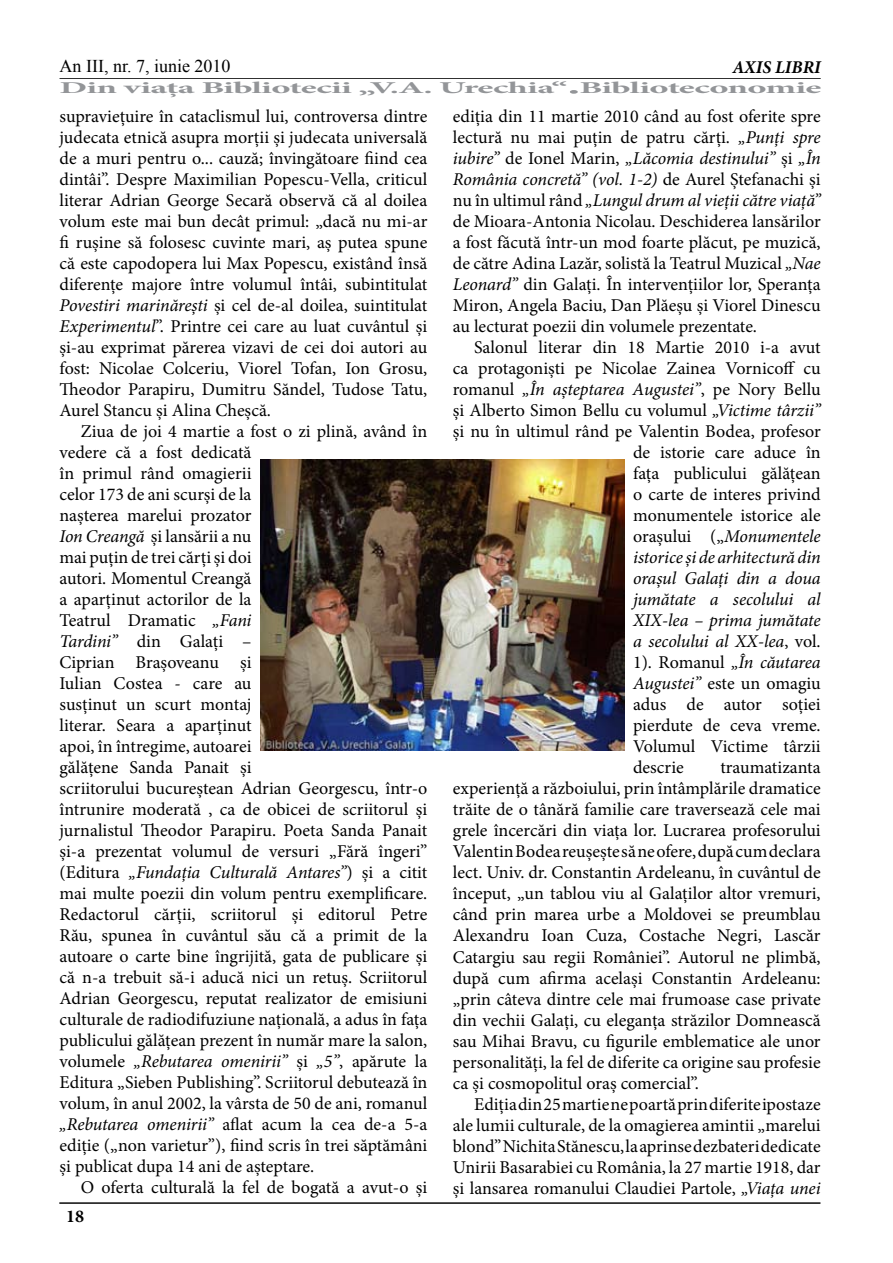
<style>
.page{position:relative;width:893px;height:1263px;background:#fff}
.page>*{position:absolute;margin:0;border:0;box-sizing:border-box;transform-origin:0 0}
.t1{font:18px/21px "Minion Pro";color:#000;text-align:justify}
.t2{font:italic 18px "Minion Pro";letter-spacing:-.01em;color:#000}
.t3{font:18px "Times New Roman";color:#000}
.t4{font:italic 700 18px "Minion Pro";color:#000}
.t5{font:700 18px "Minion Pro";color:#000}
.t6{font:700 16.5px "Minion Pro";letter-spacing:-.02em;color:#939598;scale:2.21 1}
.s1{font-size:24px}
.s2{font-style:italic}
.s3{font-style:normal}
</style>
<div class="page">
<hr style="left:60px;top:78px;width:761px;height:1px;background:#000">
<hr style="left:59px;top:1202px;width:761px;height:2px;background:#000">
<img style="left:260px;top:459px;width:365px;height:291px">
<p class="t3" style="left:60px;top:54px;width:172px">An III, nr. 7, iunie 2010</p>
<p class="t4" style="left:732px;top:54px;width:90px">AXIS LIBRI</p>
<p class="t6" style="left:60px;top:77px;width:346px">Din viaţa Bibliotecii „V.A. Urechia“<span class="s1">.</span>Biblioteconomie</p>
<p class="t1" style="left:60px;top:106px;width:369px">supravieţuire în cataclismul lui, controversa dintre judecata etnică asupra morţii şi judecata universală de a muri pentru o... cauză; învingătoare fiind cea dintâi”. Despre Maximilian Popescu-Vella, criticul literar Adrian George Secară observă că al doilea volum este mai bun decât primul: „dacă nu mi-ar fi ruşine să folosesc cuvinte mari, aş putea spune că este capodopera lui Max Popescu, existând însă diferenţe majore între volumul întâi, subintitulat <span class="s2">Povestiri marinăreşti</span> şi cel de-al doilea, suintitulat <span class="s2">Experimentul</span>”. Printre cei care au luat cuvântul şi şi-au exprimat părerea vizavi de cei doi autori au fost: Nicolae Colceriu, Viorel Tofan, Ion Grosu, Theodor Parapiru, Dumitru Săndel, Tudose Tatu, Aurel Stancu şi Alina Cheşcă.</p>
<p class="t1" style="left:60px;top:421px;width:369px;text-align:left;text-indent:21px">Ziua de joi 4 martie a fost o zi plină, având în vedere că a fost dedicată<br>în primul rând omagierii<br>celor 173 de ani scurşi de la<br>naşterea marelui prozator<br><span class="s2">Ion Creangă</span> şi lansării a nu<br>mai puţin de trei cărţi şi doi<br>autori. Momentul Creangă<br>a aparţinut actorilor de la<br>Teatrul Dramatic <span class="s2">„Fani<br>Tardini”</span> din Galaţi –<br>Ciprian Braşoveanu şi<br>Iulian Costea - care au<br>susţinut un scurt montaj<br>literar. Seara a aparţinut<br>apoi, în întregime, autoarei<br>gălăţene Sanda Panait şi<br>scriitorului bucureştean Adrian Georgescu, într-o întrunire moderată , ca de obicei de scriitorul şi jurnalistul Theodor Parapiru. Poeta Sanda Panait şi-a prezentat volumul de versuri „Fără îngeri” (Editura <span class="s2">„Fundaţia Culturală Antares”</span>) şi a citit mai multe poezii din volum pentru exemplificare.<br>Redactorul cărţii, scriitorul şi editorul Petre Rău, spunea în cuvântul său că a primit de la autoare o carte bine îngrijită, gata de publicare şi că n-a trebuit să-i aducă nici un retuş. Scriitorul Adrian Georgescu, reputat realizator de emisiuni culturale de radiodifuziune naţională, a adus în faţa publicului gălăţean prezent în număr mare la salon, volumele <span class="s2">„Rebutarea omenirii”</span> şi <span class="s2">„5”</span>, apărute la Editura „Sieben Publishing”. Scriitorul debutează în volum, în anul 2002, la vârsta de 50 de ani, romanul <span class="s2">„Rebutarea omenirii”</span> aflat acum la cea de-a 5-a ediţie („non varietur”), fiind scris în trei săptămâni şi publicat dupa 14 ani de aşteptare.</p>
<p class="t1" style="left:81px;top:1177px;width:348px">O oferta culturală la fel de bogată a avut-o şi</p>
<p class="t1" style="left:453px;top:106px;width:369px">ediţia din 11 martie 2010 când au fost oferite spre lectură nu mai puţin de patru cărţi. <span class="s2">„Punţi spre iubire”</span> de Ionel Marin, <span class="s2">„Lăcomia destinului”</span> şi <span class="s2">„În România concretă” (vol. 1-2)</span> de Aurel Ştefanachi şi nu în ultimul rând <span class="s2">„Lungul drum al vieţii către viaţă” </span>de Mioara-Antonia Nicolau. Deschiderea lansărilor a fost făcută într-un mod foarte plăcut, pe muzică, de către Adina Lazăr, solistă la Teatrul Muzical <span class="s2">„Nae Leonard”</span> din Galaţi. În intervenţiilor lor, Speranţa Miron, Angela Baciu, Dan Plăeşu şi Viorel Dinescu au lecturat poezii din volumele prezentate.</p>
<p class="t1" style="left:474px;top:337px;width:348px">Salonul literar din 18 Martie 2010 i-a avut</p>
<p class="t1" style="left:453px;top:358px;width:369px">ca protagonişti pe Nicolae Zainea Vornicoff cu</p>
<p class="t2" style="left:453px;top:377px;width:369px"><span class="s3">romanul</span> „În aşteptarea Augustei”<span class="s3">, pe Nory Bellu</span></p>
<p class="t1" style="left:453px;top:400px;width:369px">şi Alberto Simon Bellu cu volumul <span class="s2">„Victime târzii”</span></p>
<p class="t1" style="left:453px;top:421px;width:369px">şi nu în ultimul rând pe Valentin Bodea, profesor</p>
<p class="t1" style="left:633px;top:442px;width:189px">de istorie care aduce în</p>
<p class="t1" style="left:633px;top:463px;width:189px">faţa publicului gălăţean</p>
<p class="t1" style="left:633px;top:484px;width:189px">o carte de interes privind</p>
<p class="t1" style="left:633px;top:505px;width:189px">monumentele istorice ale</p>
<p class="t2" style="left:633px;top:524px;width:189px"><span class="s3">oraşului („</span>Monumentele</p>
<p class="t2" style="left:633px;top:545px;width:189px">istorice şi de arhitectură din</p>
<p class="t2" style="left:633px;top:566px;width:189px">oraşul Galaţi din a doua</p>
<p class="t2" style="left:633px;top:587px;width:189px">jumătate a secolului al</p>
<p class="t2" style="left:633px;top:608px;width:189px">XIX-lea – prima jumătate</p>
<p class="t2" style="left:633px;top:629px;width:189px">a secolului al XX-lea<span class="s3">, vol.</span></p>
<p class="t2" style="left:633px;top:650px;width:189px"><span class="s3">1). Romanul</span> „În căutarea</p>
<p class="t1" style="left:633px;top:673px;width:189px"><span class="s2">Augustei”</span> este un omagiu</p>
<p class="t1" style="left:633px;top:694px;width:189px">adus de autor soţiei</p>
<p class="t1" style="left:633px;top:715px;width:189px">pierdute de ceva vreme.</p>
<p class="t1" style="left:633px;top:736px;width:189px">Volumul Victime târzii</p>
<p class="t1" style="left:633px;top:757px;width:52px">descrie</p>
<p class="t1" style="left:453px;top:757px;width:369px;text-indent:267px">traumatizanta experienţă a războiului, prin întâmplările dramatice trăite de o tânără familie care traversează cele mai grele încercări din viaţa lor. Lucrarea profesorului Valentin Bodea reuşeşte să ne ofere, după cum declara lect. Univ. dr. Constantin Ardeleanu, în cuvântul de început, „un tablou viu al Galaţilor altor vremuri, când prin marea urbe a Moldovei se preumblau Alexandru Ioan Cuza, Costache Negri, Lascăr Catargiu sau regii României”. Autorul ne plimbă, după cum afirma acelaşi Constantin Ardeleanu: „prin câteva dintre cele mai frumoase case private din vechii Galaţi, cu eleganţa străzilor Domnească sau Mihai Bravu, cu figurile emblematice ale unor personalităţi, la fel de diferite ca origine sau profesie ca şi cosmopolitul oraş comercial”.</p>
<p class="t1" style="left:453px;top:1093px;width:369px;text-indent:21px">Ediţia din 25 martie ne poartă prin diferite ipostaze ale lumii culturale, de la omagierea amintii „marelui blond” Nichita Stănescu, la aprinse dezbateri dedicate Unirii Basarabiei cu România, la 27 martie 1918, dar şi lansarea romanului Claudiei Partole, <span class="s2">„Viaţa unei</span></p>
<p class="t5" style="left:66px;top:1203px;width:19px">18</p>
</div>
